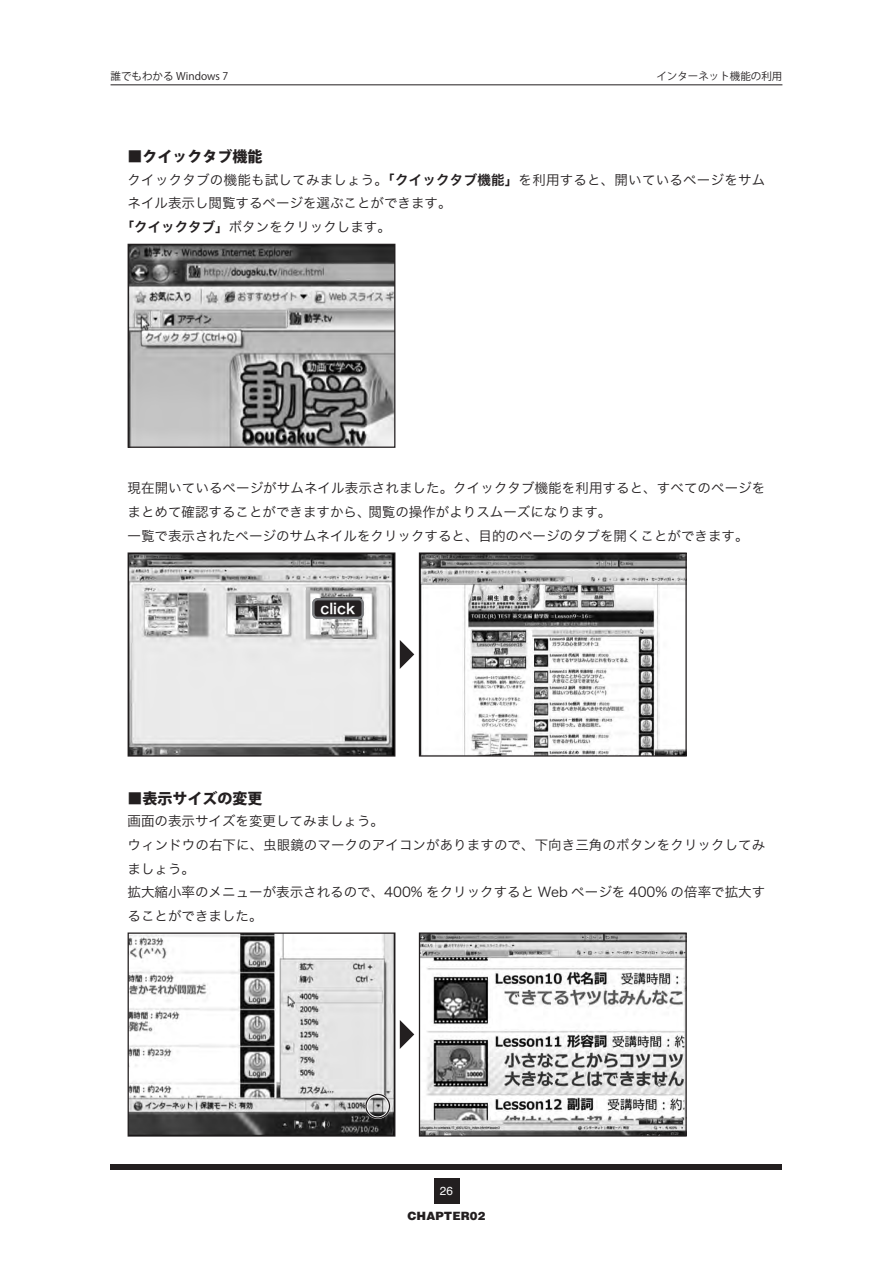
<style>
.page{position:relative;width:893px;height:1263px;background:#fff}
.page>*{position:absolute;margin:0;border:0;box-sizing:border-box;transform-origin:0 0}
.t1{font:800 15px "Koz Go Std";color:#231f20}
.t2{font:14.4px "Hira Kaku Pro W6";color:#fff}
.t3{font:13.5px/23.7px "Hira Kaku Pro W3";color:#231f20}
.t4{font:900 11.7px "Helvetica";color:#231f20}
.t5{font:11.7px "Helvetica";color:#fff}
.t6{font:10.5px "Koz Go Std";color:#231f20}
.s1{font-family:"Hira Kaku Pro W6"}
</style>
<div class="page">
<div style="left:434px;top:1178px;width:25px;height:25px;background:#231f20"></div>
<div style="left:111px;top:1164px;width:671px;height:5px;background:#231f20"></div>
<hr style="left:111px;top:85px;width:671px;height:1px;background:#231f20">
<img style="left:130px;top:246px;width:263px;height:200px">
<div style="left:128px;top:244px;width:267px;height:204px;border:1px solid #231f20"></div>
<img style="left:130px;top:554px;width:263px;height:201px">
<div style="left:128px;top:552px;width:267px;height:205px;border:1px solid #231f20"></div>
<img style="left:421px;top:554px;width:264px;height:201px">
<div style="left:419px;top:552px;width:268px;height:205px;border:1px solid #231f20"></div>
<svg style="left:400px;top:640px;width:14px;height:29px"></svg>
<img style="left:130px;top:934px;width:263px;height:200px">
<div style="left:128px;top:932px;width:267px;height:204px;border:1px solid #231f20"></div>
<img style="left:421px;top:934px;width:264px;height:200px">
<div style="left:419px;top:932px;width:268px;height:204px;border:1px solid #231f20"></div>
<svg style="left:400px;top:1020px;width:14px;height:29px"></svg>
<div style="left:365px;top:1093px;width:25px;height:26px;border:3px solid #fff;border-radius:50%"></div>
<svg style="left:312px;top:598px;width:52px;height:20px"></svg>
<div style="left:365px;top:1094px;width:25px;height:24px;border:1px solid #231f20;border-radius:50%"></div>
<p class="t6" style="left:111px;top:69px;width:119px">誰でもわかる Windows 7</p>
<p class="t6" style="left:656px;top:69px;width:127px">インターネット機能の利用</p>
<p class="t1" style="left:128px;top:147px;width:136px">■クイックタブ機能</p>
<p class="t3" style="left:128px;top:167px;width:639px">クイックタブの機能も試してみましょう。<span class="s1">「クイックタブ機能」</span>を利用すると、開いているページをサムネイル表示し閲覧するページを選ぶことができます。</p>
<p class="t3" style="left:121px;top:214px;width:272px"><span class="s1">「クイックタブ」</span>ボタンをクリックします。</p>
<p class="t3" style="left:128px;top:476px;width:639px">現在開いているページがサムネイル表示されました。クイックタブ機能を利用すると、すべてのページをまとめて確認することができますから、閲覧の操作がよりスムーズになります。</p>
<p class="t3" style="left:128px;top:523px;width:623px">一覧で表示されたページのサムネイルをクリックすると、目的のページのタブを開くことができます。</p>
<p class="t2" style="left:320px;top:596px;width:37px">click</p>
<p class="t1" style="left:128px;top:788px;width:137px">■表示サイズの変更</p>
<p class="t3" style="left:128px;top:808px;width:258px">画面の表示サイズを変更してみましょう。</p>
<p class="t3" style="left:128px;top:832px;width:639px">ウィンドウの右下に、虫眼鏡のマークのアイコンがありますので、下向き三角のボタンをクリックしてみましょう。</p>
<p class="t3" style="left:128px;top:879px;width:639px">拡大縮小率のメニューが表示されるので、400% をクリックすると Web ページを 400% の倍率で拡大することができました。</p>
<p class="t5" style="left:440px;top:1181px;width:15px">26</p>
<p class="t4" style="left:407px;top:1208px;width:79px">CHAPTER02</p>
</div>
